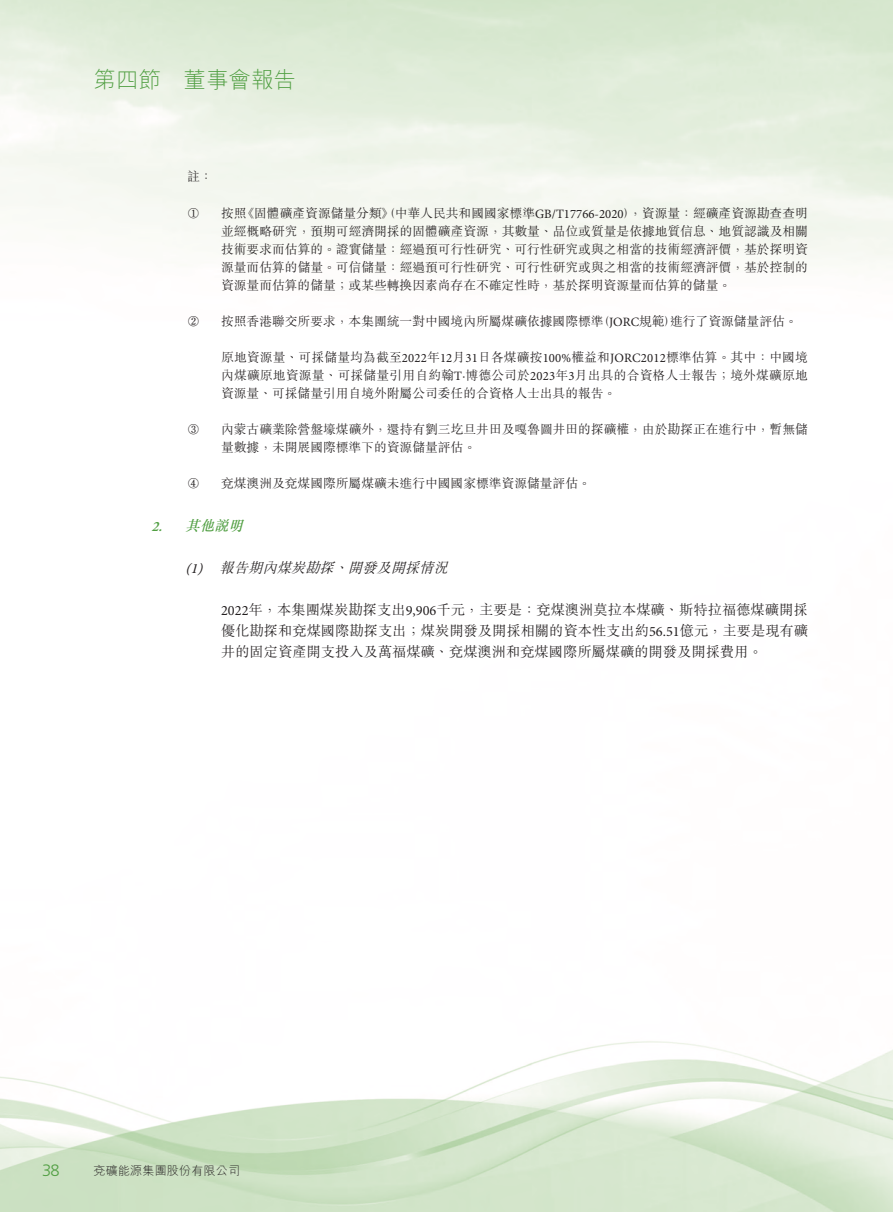
<style>
.page{position:relative;width:893px;height:1212px;background:#fff}
.page>*{position:absolute;margin:0;border:0;box-sizing:border-box;transform-origin:0 0}
.t1{font:300 22.5px "M Hei HK";color:#519f43}
.t2{font:300 16.5px "Frutiger LT Std";color:#519f43}
.t3{font:300 14.25px/21px "M Sung HK";color:#231f20;text-align:justify}
.t4{font:italic 300 14.25px "M Sung HK";color:#231f20}
.t5{font:italic 500 14.25px "M Sung HK";color:#519f43}
.t6{font:300 12.75px/18px "M Sung HK";color:#231f20;text-align:justify}
.t7{font:300 12px "M Hei HK";letter-spacing:.02em;color:#231f20}
.s1{font-family:"Minion Pro";font-weight:400}
.s2{font-family:"Minion Pro";font-weight:600}
</style>
<div class="page">
<h1 class="t1" style="left:94px;top:64px;width:204px">第四節 董事會報告</h1>
<p class="t6" style="left:187px;top:167px;width:27px">註：</p>
<p class="t6" style="left:187px;top:203px;width:14px">①</p>
<p class="t6" style="left:221px;top:203px;width:588px">按照《固體礦產資源儲量分類》（中華人民共和國國家標準<span class="s1">GB/T17766-2020</span>），資源量：經礦產資源勘查查明並經概略研究，預期可經濟開採的固體礦產資源，其數量、品位或質量是依據地質信息、地質認識及相關技術要求而估算的。證實儲量：經過預可行性研究、可行性研究或與之相當的技術經濟評價，基於探明資源量而估算的儲量。可信儲量：經過預可行性研究、可行性研究或與之相當的技術經濟評價，基於控制的資源量而估算的儲量；或某些轉換因素尚存在不確定性時，基於探明資源量而估算的儲量。</p>
<p class="t6" style="left:187px;top:311px;width:14px">②</p>
<p class="t6" style="left:221px;top:311px;width:578px">按照香港聯交所要求，本集團統一對中國境內所屬煤礦依據國際標準（<span class="s1">JORC</span>規範）進行了資源儲量評估。</p>
<p class="t6" style="left:221px;top:347px;width:588px">原地資源量、可採儲量均為截至<span class="s1">2022</span>年<span class="s1">12</span>月<span class="s1">31</span>日各煤礦按<span class="s1">100%</span>權益和<span class="s1">JORC2012</span>標準估算。其中：中國境內煤礦原地資源量、可採儲量引用自約翰<span class="s1">T·</span>博德公司於<span class="s1">2023</span>年<span class="s1">3</span>月出具的合資格人士報告；境外煤礦原地資源量、可採儲量引用自境外附屬公司委任的合資格人士出具的報告。</p>
<p class="t6" style="left:187px;top:419px;width:14px">③</p>
<p class="t6" style="left:221px;top:419px;width:588px">內蒙古礦業除營盤壕煤礦外，還持有劉三圪旦井田及嘎魯圖井田的探礦權，由於勘探正在進行中，暫無儲量數據，未開展國際標準下的資源儲量評估。</p>
<p class="t6" style="left:187px;top:473px;width:14px">④</p>
<p class="t6" style="left:221px;top:473px;width:371px">兗煤澳洲及兗煤國際所屬煤礦未進行中國國家標準資源儲量評估。</p>
<p class="t5" style="left:152px;top:516px;width:98px"><span class="s2">2.</span> 其他說明</p>
<p class="t4" style="left:186px;top:558px;width:269px"><span class="s1">(1)</span> 報告期內煤炭勘探、開發及開採情況</p>
<p class="t3" style="left:221px;top:599px;width:588px"><span class="s1">2022</span>年，本集團煤炭勘探支出<span class="s1">9,906</span>千元，主要是：兗煤澳洲莫拉本煤礦、斯特拉福德煤礦開採優化勘探和兗煤國際勘探支出；煤炭開發及開採相關的資本性支出約<span class="s1">56.51</span>億元，主要是現有礦井的固定資產開支投入及萬福煤礦、兗煤澳洲和兗煤國際所屬煤礦的開發及開採費用。</p>
<p class="t2" style="left:42px;top:1161px;width:19px">38</p>
<p class="t7" style="left:94px;top:1162px;width:148px">兗礦能源集團股份有限公司</p>
</div>
